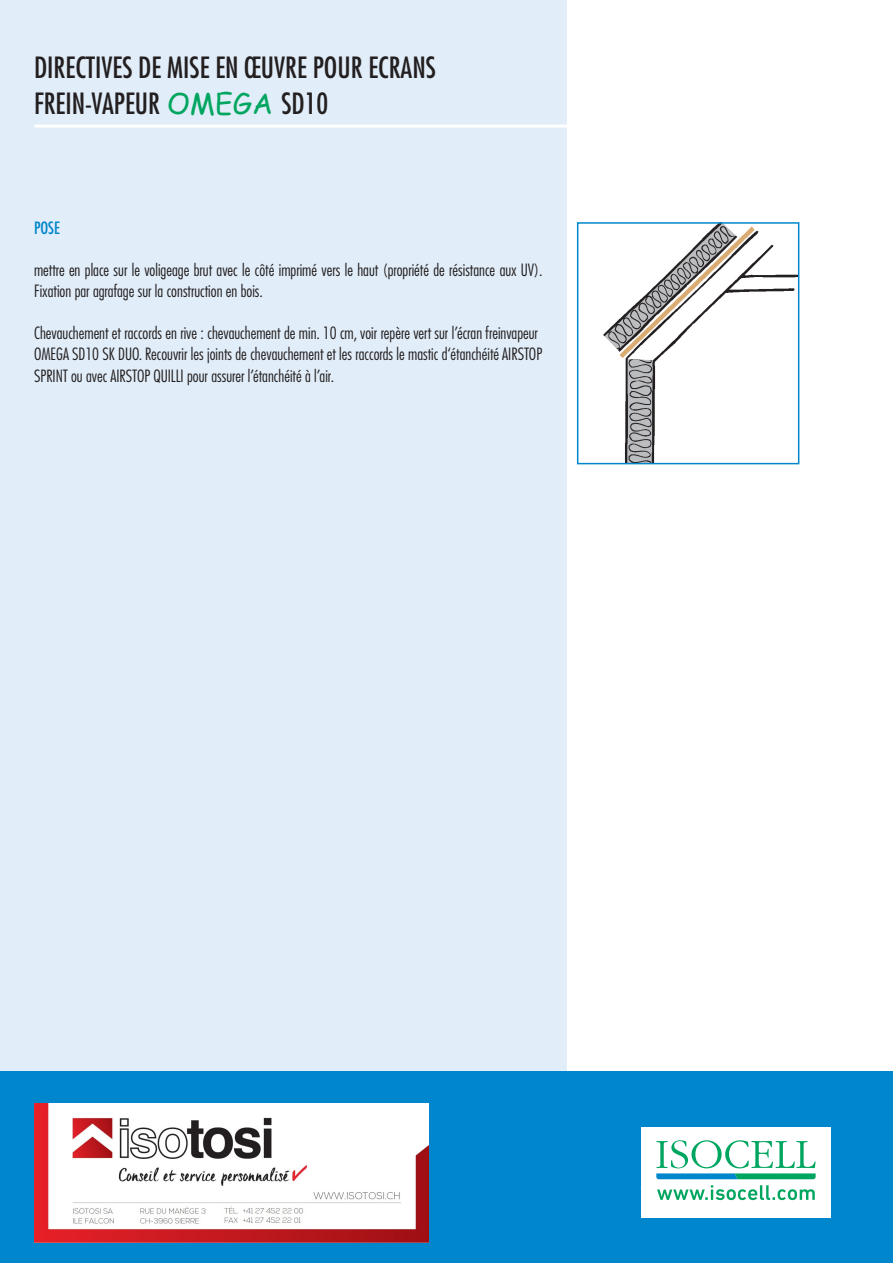
<style>
.page{position:relative;width:893px;height:1263px;background:#fff}
.page>*{position:absolute;margin:0;border:0;box-sizing:border-box;transform-origin:0 0}
.t1{font:500 condensed 28.5px/36px "Futura LT Pro";color:#231f20}
.t2{font:300 condensed 16.5px/21px "Futura LT Pro";color:#231f20}
.t3{font:500 condensed 16.5px "Futura LT Pro";color:#0086cc}
.s1{font-family:"Comic Sans MS";font-weight:400;font-stretch:normal;color:#00a660}
</style>
<div class="page">
<div style="left:0;top:0;width:566px;height:1071px;background:#e1edf8"></div>
<img style="left:603px;top:225px;width:193px;height:236px">
<div style="left:577px;top:222px;width:222px;height:242px;border:2px solid #0086cc"></div>
<hr style="left:34px;top:125px;width:537px;height:3px;background:#fff">
<div style="left:0;top:1071px;width:893px;height:192px;background:#0086cc"></div>
<div style="left:641px;top:1127px;width:189px;height:91px;background:#fff"></div>
<svg style="left:656px;top:1140px;width:160px;height:39px"></svg>
<svg style="left:657px;top:1185px;width:158px;height:15px"></svg>
<img style="left:34px;top:1103px;width:395px;height:139px">
<h1 class="t1" style="left:34px;top:49px;width:403px">DIRECTIVES DE MISE EN ŒUVRE POUR ECRANS<br>FREIN-VAPEUR <span class="s1">OMEGA</span> SD10</h1>
<p class="t3" style="left:34px;top:217px;width:27px">POSE</p>
<p class="t2" style="left:34px;top:260px;width:510px">mettre en place sur le voligeage brut avec le côté imprimé vers le haut (propriété de résistance aux UV).<br>Fixation par agrafage sur la construction en bois.</p>
<p class="t2" style="left:34px;top:323px;width:510px">Chevauchement et raccords en rive : chevauchement de min. 10 cm, voir repère vert sur l’écran freinvapeur<br>OMEGA SD10 SK DUO. Recouvrir les joints de chevauchement et les raccords le mastic d‘étanchéité AIRSTOP<br>SPRINT ou avec AIRSTOP QUILLI pour assurer l’étanchéité à l’air.</p>
</div>
